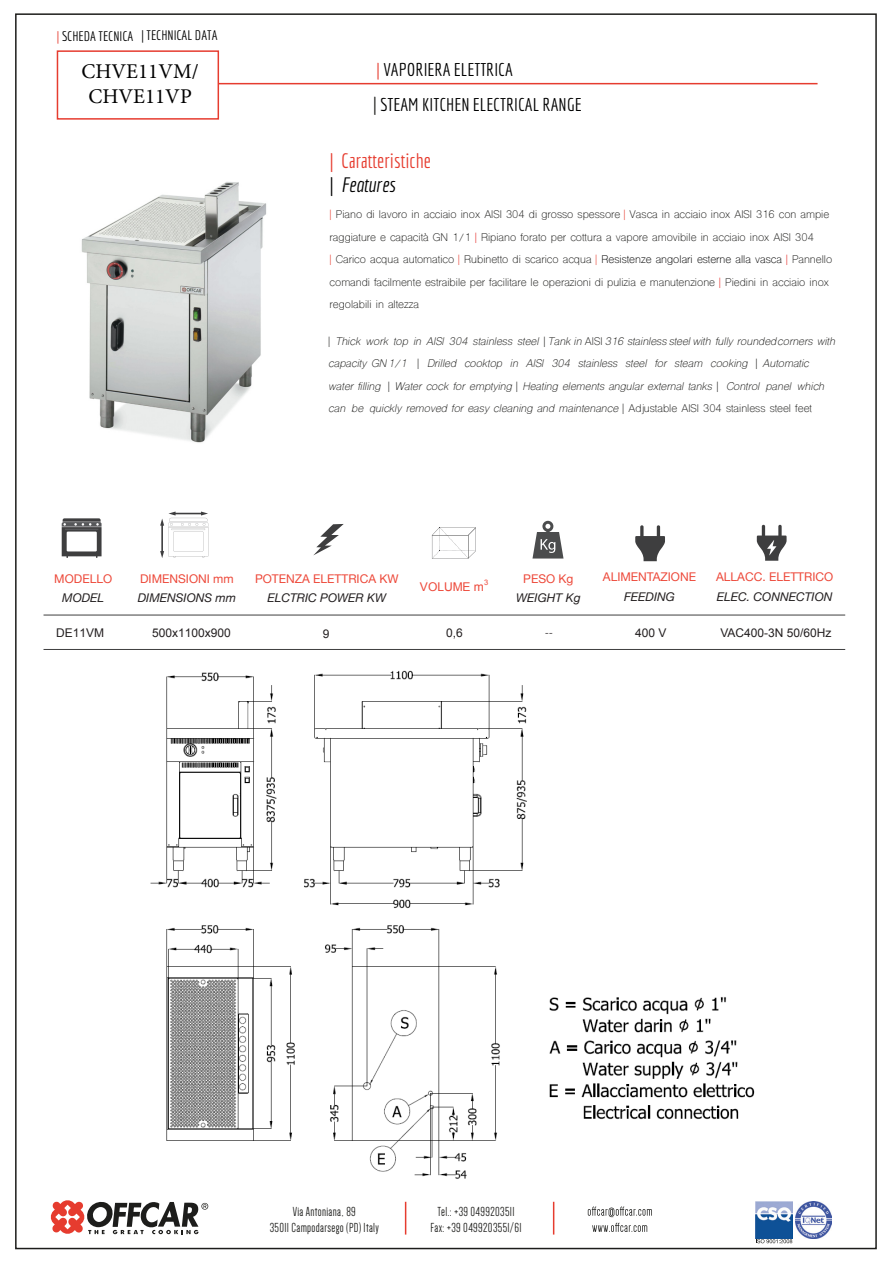
<style>
.page{position:relative;width:893px;height:1263px;background:#fff}
.page>*{position:absolute;margin:0;border:0;box-sizing:border-box;transform-origin:0 0}
.t1{font:21px/25.2px "Minion Pro";color:#000;text-align:center}
.t2{font:20.4px/24.5px "Economica";color:#e63c2f}
.t3{font:18px "Economica";color:#000101}
.t4{font:13.5px/16.2px "Dense";letter-spacing:.025em;color:#1d1d1b;text-align:center}
.t5{font:13.5px "Economica";color:#000101}
.t6{font:12px "Helvetica Neue";color:#ed4839}
.t7{font:italic 12px "Helvetica Neue";color:#231f20}
.t8{font:12px "Arial";color:#231f20}
.t9{font:12px "Arial";letter-spacing:-.005em;color:#ed4839}
.t10{font:12px "Minion Pro";color:#231f20}
.t11{font:10.5px/22.5px "Shree Devanagari 714";color:#1d1d1b}
.t12{font:italic 10.5px/22.5px "Shree Devanagari 714";color:#1d1d1b}
.t13{font:7.5px "Arial";color:#ed4839}
.s1{color:#e63c2f}
.s2{color:#000}
.s3{font-size:19.5px;color:#1d1d1b}
.s4{font-style:italic;color:#000}
.s5{color:#e52420}
.s6{font-style:normal}
.s7{font-style:inherit}
</style>
<div class="page">
<div style="left:57px;top:50px;width:162px;height:70px;border:2px solid #e63c2f"></div>
<hr style="left:218px;top:83px;width:600px;height:1px;background:#e63c2f">
<svg style="left:50px;top:1200px;width:158px;height:34px"></svg>
<img style="left:795px;top:1201px;width:37px;height:37px">
<img style="left:756px;top:1201px;width:36px;height:37px">
<svg style="left:756px;top:1239px;width:36px;height:4px"></svg>
<svg style="left:588px;top:1206px;width:64px;height:11px"></svg>
<svg style="left:592px;top:1223px;width:55px;height:9px"></svg>
<hr style="left:405px;top:1202px;width:1px;height:32px;background:#e63c2f">
<hr style="left:553px;top:1202px;width:1px;height:32px;background:#e63c2f">
<img style="left:81px;top:181px;width:186px;height:262px">
<svg style="left:62px;top:518px;width:40px;height:40px"></svg>
<hr style="left:65px;top:529px;width:33px;height:1px;background:#57585a">
<svg style="left:160px;top:511px;width:48px;height:47px"></svg>
<hr style="left:171px;top:529px;width:34px;height:1px;background:#57585a">
<hr style="left:44px;top:615px;width:801px;height:1px;background:#3e3e3f">
<hr style="left:44px;top:649px;width:801px;height:1px;background:#3e3e3f">
<svg style="left:757px;top:525px;width:30px;height:36px"></svg>
<svg style="left:635px;top:525px;width:30px;height:36px"></svg>
<svg style="left:432px;top:527px;width:44px;height:32px"></svg>
<svg style="left:532px;top:521px;width:31px;height:37px"></svg>
<svg style="left:313px;top:524px;width:31px;height:31px"></svg>
<img style="left:150px;top:670px;width:605px;height:509px">
<p class="t5" style="left:57px;top:28px;width:162px"><span class="s1">|</span> SCHEDA TECNICA <span class="s2">|</span> TECHNICAL DATA</p>
<h1 class="t1" style="left:81px;top:59px;width:119px">CHVE11VM/<br>CHVE11VP</h1>
<h3 class="t3" style="left:377px;top:60px;width:138px"><span class="s1">|</span> VAPORIERA ELETTRICA</h3>
<h3 class="t3" style="left:373px;top:94px;width:210px"><span class="s3">|</span> STEAM KITCHEN ELECTRICAL RANGE</h3>
<h2 class="t2" style="left:330px;top:148px;width:103px">| Caratteristiche <span class="s2">|</span> <span class="s4">Features</span></h2>
<p class="t11" style="left:330px;top:204px;width:504px"><span class="s1">|</span> Piano di lavoro in acciaio inox AISI 304 di grosso spessore <span class="s1">|</span> Vasca in acciaio inox AISI 316 con ampie raggiature e capacità GN 1/1 <span class="s5">|</span> Ripiano forato per cottura a vapore amovibile in acciaio inox AISI 304<br><span class="s1">|</span> Carico acqua automatico <span class="s1">|</span> Rubinetto di scarico acqua <span class="s1">|</span> <span class="s2">Resistenze angolari esterne alla vasca</span> <span class="s5">|</span> Pannello comandi facilmente estraibile per facilitare le operazioni di pulizia e manutenzione <span class="s5">|</span> Piedini in acciaio inox regolabili in altezza</p>
<p class="t12" style="left:328px;top:331px;width:508px"><span class="s6">|</span> Thick work top in AISI 304 stainless steel <span class="s6">|</span> Tank in <span class="s6">AISI</span> 316 stainless steel with fully roundedcorners with capacity GN1/1 <span class="s6">|</span> Drilled cooktop in AISI 304 stainless steel for steam cooking <span class="s6">|</span> Automatic water filling <span class="s6">|</span> Water cock for emptying <span class="s6">|</span> Heating elements angular external tanks <span class="s6">|</span> Control panel which can be quickly removed for easy cleaning and maintenance <span class="s6">| Adjustable AISI 304 stainless steel feet</span></p>
<p class="t6" style="left:54px;top:570px;width:59px">MODELLO</p>
<p class="t13" style="left:484px;top:577px;width:6px">3</p>
<p class="t7" style="left:62px;top:589px;width:43px">MODEL</p>
<p class="t6" style="left:140px;top:570px;width:95px">DIMENSIONI mm</p>
<p class="t7" style="left:138px;top:589px;width:100px">DIMENSIONS mm</p>
<p class="t6" style="left:255px;top:570px;width:145px">POTENZA ELETTRICA KW</p>
<p class="t7" style="left:267px;top:589px;width:120px">ELCTRIC POWER KW</p>
<p class="t9" style="left:420px;top:578px;width:66px">VOLUME m</p>
<p class="t6" style="left:523px;top:570px;width:52px">PESO Kg</p>
<p class="t7" style="left:516px;top:589px;width:66px">WEIGHT Kg</p>
<p class="t6" style="left:603px;top:568px;width:95px">ALIMENTAZIONE</p>
<p class="t7" style="left:624px;top:588px;width:52px">FEEDING</p>
<p class="t6" style="left:716px;top:568px;width:119px">ALLACC. ELETTRICO</p>
<p class="t7" style="left:717px;top:588px;width:117px">ELEC. CONNECTION</p>
<p class="t8" style="left:56px;top:625px;width:50px">DE11VM</p>
<p class="t8" style="left:152px;top:625px;width:80px">500x1100x900</p>
<p class="t8" style="left:323px;top:625px;width:8px">9</p>
<p class="t8" style="left:446px;top:625px;width:18px">0,<span class="s7">6</span></p>
<p class="t10" style="left:545px;top:624px;width:10px">--</p>
<p class="t8" style="left:635px;top:625px;width:33px">400 V</p>
<p class="t8" style="left:720px;top:625px;width:113px">VAC400-3N 50/60Hz</p>
<p class="t4" style="left:270px;top:1203px;width:111px">Via Antoniana, 89<br>35011 Campodarsego (PD) Italy</p>
<p class="t4" style="left:431px;top:1203px;width:92px">Tel.: +39 0499203511<br>Fax: +39 0499203551/61</p>
</div>
